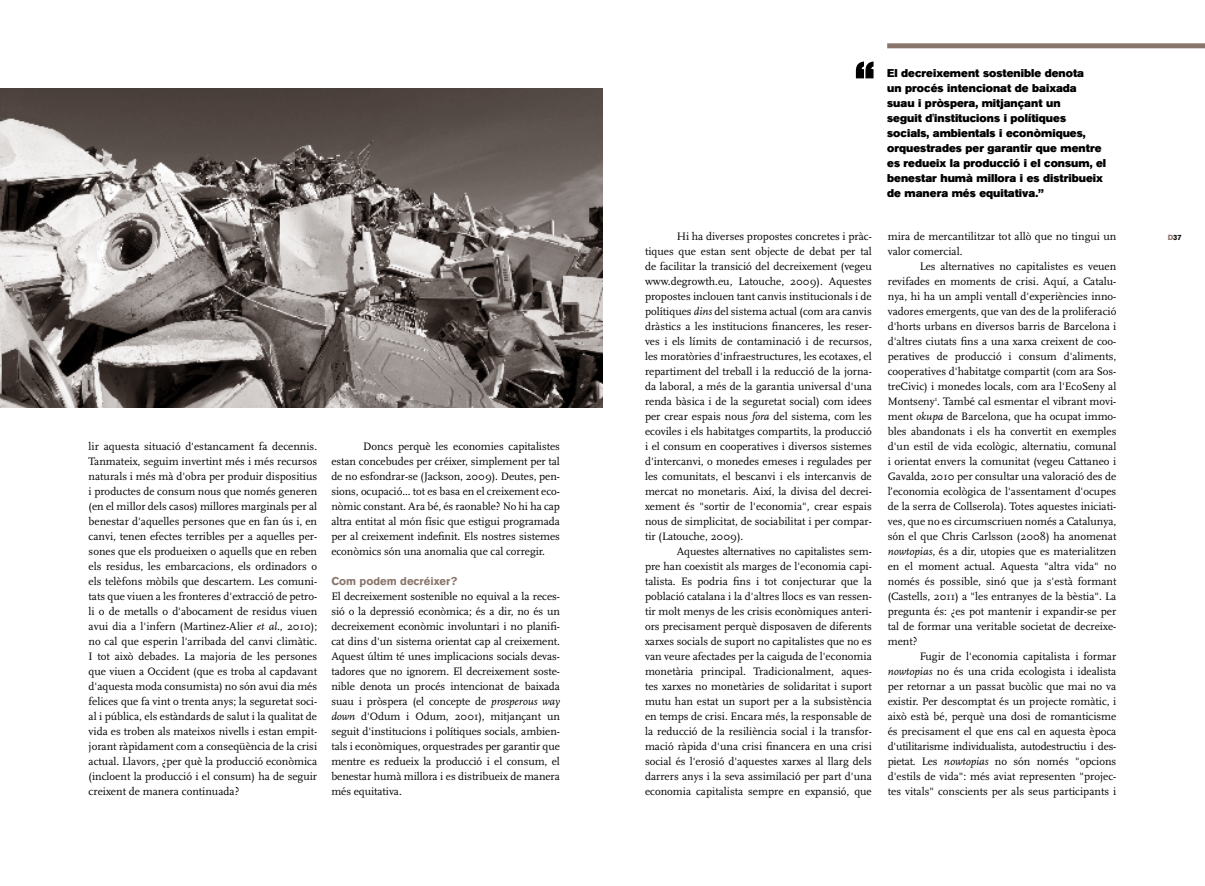
<style>
.page{position:relative;width:1205px;height:886px;background:#fff}
.page>*{position:absolute;margin:0;border:0;box-sizing:border-box;transform-origin:0 0}
.t1{font:11.25px/15px "Scala";color:#000;text-align:justify}
.t2{font:11.25px/15px "Akzidenz Grotesk BQ Super";color:#000}
.t3{font:700 11.25px "Akzidenz Grotesk BQ";color:#88746a}
.t4{font:700 7.5px "Akzidenz Grotesk BQ";color:#000}
.s1{font-style:italic}
.s2{color:#88746a}
</style>
<div class="page">
<img style="left:0;top:88px;width:602px;height:319px">
<div style="left:887px;top:43px;width:318px;height:5px;background:#88746a"></div>
<svg style="left:855px;top:61px;width:19px;height:18px"></svg>
<p class="t1" style="left:89px;top:439px;width:230px">lir aquesta situació d'estancament fa decennis.<br>Tanmateix, seguim invertint més i més recursos naturals i més mà d'obra per produir dispositius i productes de consum nous que només generen (en el millor dels casos) millores marginals per al benestar d'aquelles persones que en fan ús i, en canvi, tenen efectes terribles per a aquelles per&shy;sones que els produeixen o aquells que en reben els residus, les embarcacions, els ordinadors o els telèfons mòbils que descartem. Les comuni&shy;tats que viuen a les fronteres d'extracció de petro&shy;li o de metalls o d'abocament de residus viuen avui dia a l'infern (Martinez-Alier <span class="s1">et al</span>., 2010); no cal que esperin l'arribada del canvi climàtic.<br>I tot això debades. La majoria de les persones que viuen a Occident (que es troba al capdavant d'aquesta moda consumista) no són avui dia més felices que fa vint o trenta anys; la seguretat soci&shy;al i pública, els estàndards de salut i la qualitat de vida es troben als mateixos nivells i estan empit&shy;jorant ràpidament com a conseqüència de la crisi actual. Llavors, ¿per què la producció econòmica (incloent la producció i el consum) ha de seguir creixent de manera continuada?</p>
<p class="t1" style="left:331px;top:439px;width:230px;text-indent:32px">Doncs perquè les economies capitalistes estan concebudes per créixer, simplement per tal de no esfondrar-se (Jackson, 2009). Deutes, pen&shy;sions, ocupació... tot es basa en el creixement eco&shy;nòmic constant. Ara bé, és raonable? No hi ha cap altra entitat al món físic que estigui programada per al creixement indefinit. Els nostres sistemes econòmics són una anomalia que cal corregir.</p>
<p class="t3" style="left:331px;top:574px;width:127px">Com podem decréixer?</p>
<p class="t1" style="left:331px;top:589px;width:230px">El decreixement sostenible no equival a la reces&shy;sió o la depressió econòmica; és a dir, no és un decreixement econòmic involuntari i no planifi&shy;cat dins d'un sistema orientat cap al creixement.<br>Aquest últim té unes implicacions socials devas&shy;tadores que no ignorem. El decreixement soste&shy;nible denota un procés intencionat de baixada suau i pròspera (el concepte de <span class="s1">prosperous way down</span> d'Odum i Odum, 2001), mitjançant un seguit d'institucions i polítiques socials, ambien&shy;tals i econòmiques, orquestrades per garantir que mentre es redueix la producció i el consum, el benestar humà millora i es distribueix de manera més equitativa.</p>
<p class="t1" style="left:645px;top:229px;width:228px;text-indent:32px">Hi ha diverses propostes concretes i pràc&shy;tiques que estan sent objecte de debat per tal de facilitar la transició del decreixement (vegeu www.degrowth.eu, Latouche, 2009). Aquestes propostes inclouen tant canvis institucionals i de polítiques <span class="s1">dins</span> del sistema actual (com ara canvis dràstics a les institucions financeres, les reser&shy;ves i els límits de contaminació i de recursos, les moratòries d'infraestructures, les ecotaxes, el repartiment del treball i la reducció de la jorna&shy;da laboral, a més de la garantia universal d'una renda bàsica i de la seguretat social) com idees per crear espais nous <span class="s1">fora</span> del sistema, com les ecoviles i els habitatges compartits, la producció i el consum en cooperatives i diversos sistemes d'intercanvi, o monedes emeses i regulades per les comunitats, el bescanvi i els intercanvis de mercat no monetaris. Així, la divisa del decrei&shy;xement és "sortir de l'economia", crear espais nous de simplicitat, de sociabilitat i per compar&shy;tir (Latouche, 2009).</p>
<p class="t1" style="left:645px;top:544px;width:228px;text-indent:32px">Aquestes alternatives no capitalistes sem&shy;pre han coexistit als marges de l'economia capi&shy;talista. Es podria fins i tot conjecturar que la població catalana i la d'altres llocs es van ressen&shy;tir molt menys de les crisis econòmiques anteri&shy;ors precisament perquè disposaven de diferents xarxes socials de suport no capitalistes que no es van veure afectades per la caiguda de l'economia monetària principal. Tradicionalment, aques&shy;tes xarxes no monetàries de solidaritat i suport mutu han estat un suport per a la subsistència en temps de crisi. Encara més, la responsable de la reducció de la resiliència social i la transfor&shy;mació ràpida d'una crisi financera en una crisi social és l'erosió d'aquestes xarxes al llarg dels darrers anys i la seva assimilació per part d'una economia capitalista sempre en expansió, que</p>
<p class="t2" style="left:887px;top:65px;width:221px">El decreixement sostenible denota<br>un procés intencionat de baixada suau i pròspera, mitjançant un<br>seguit d'institucions i polítiques socials, ambientals i econòmiques, orquestrades per garantir que mentre es redueix la producció i el consum, el benestar humà millora i es distribueix de manera més equitativa.”</p>
<p class="t1" style="left:888px;top:229px;width:230px">mira de mercantilitzar tot allò que no tingui un valor comercial.</p>
<p class="t1" style="left:888px;top:259px;width:230px;text-indent:32px">Les alternatives no capitalistes es veuen revifades en moments de crisi. Aquí, a Catalu&shy;nya, hi ha un ampli ventall d'experiències inno&shy;vadores emergents, que van des de la proliferació d'horts urbans en diversos barris de Barcelona i d'altres ciutats fins a una xarxa creixent de coo&shy;peratives de producció i consum d'aliments, cooperatives d'habitatge compartit (com ara Sos&shy;treCivic) i monedes locals, com ara l'EcoSeny al Montseny<sup>1</sup>. També cal esmentar el vibrant movi&shy;ment <span class="s1">okupa</span> de Barcelona, que ha ocupat immo&shy;bles abandonats i els ha convertit en exemples d'un estil de vida ecològic, alternatiu, comunal i orientat envers la comunitat (vegeu Cattaneo i Gavalda, 2010 per consultar una valoració des de l’economia ecològica de l'assentament d'ocupes de la serra de Collserola). Totes aquestes iniciati&shy;ves, que no es circumscriuen només a Catalunya, són el que Chris Carlsson (2008) ha anomenat <span class="s1">nowtopias</span>, és a dir, utopies que es materialitzen en el moment actual. Aquesta "altra vida" no només és possible, sinó que ja s'està formant (Castells, 2011) a "les entranyes de la bèstia". La pregunta és: ¿es pot mantenir i expandir-se per tal de formar una veritable societat de decreixe&shy;ment?</p>
<p class="t1" style="left:888px;top:649px;width:230px;text-indent:32px">Fugir de l'economia capitalista i formar <span class="s1">nowtopias</span> no és una crida ecologista i idealista per retornar a un passat bucòlic que mai no va existir. Per descomptat és un projecte romàtic, i això està bé, perquè una dosi de romanticisme és precisament el que ens cal en aquesta època d'utilitarisme individualista, autodestructiu i des&shy;pietat. Les <span class="s1">nowtopias</span> no són només "opcions d'estils de vida": més aviat representen "projec&shy;tes vitals" conscients per als seus participants i</p>
<p class="t4" style="left:1167px;top:233px;width:16px"><span class="s2">D</span>37</p>
</div>
